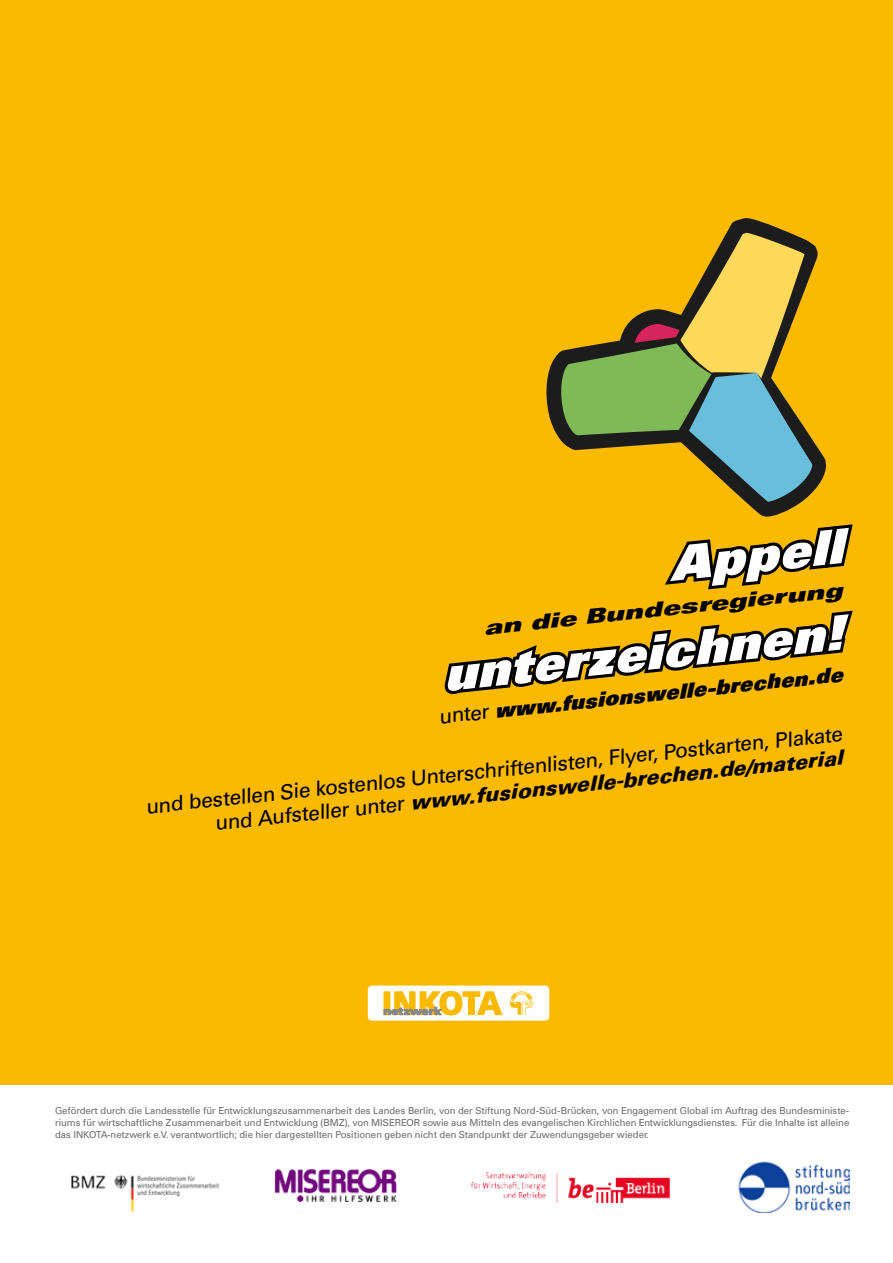
<style>
.page{position:relative;width:893px;height:1263px;background:#fff}
.page>*{position:absolute;margin:0;border:0;box-sizing:border-box;transform-origin:0 0}
.t1{font:italic 900 47.55px "Univers";color:#fff;scale:1.04 1}
.t2{font:20.4px "Univers SB";color:#000}
.t3{font:italic 900 20.4px "Univers";color:#000}
.t4{font:italic 900 20.4px "Univers";color:#000}
.t5{font:italic 900 expanded 20.1px "Univers";color:#000;scale:1.04 1}
.t6{font:9.45px/12px "Univers SB";color:#706f6f;text-align:justify}
.s1{font-family:"Univers SB";font-weight:400;font-style:normal}
</style>
<div class="page">
<div style="left:0;top:0;width:893px;height:1084px;background:#fbba00"></div>
<img style="left:738px;top:1161px;width:111px;height:52px">
<img style="left:274px;top:1170px;width:122px;height:32px">
<img style="left:71px;top:1175px;width:148px;height:38px">
<img style="left:472px;top:1172px;width:198px;height:30px">
<div style="left:368px;top:985px;width:181px;height:35px;background:#fff;border-radius:4px"></div>
<svg style="left:510px;top:991px;width:23px;height:24px"></svg>
<svg style="left:384px;top:991px;width:118px;height:24px"></svg>
<svg style="left:549px;top:221px;width:273px;height:292px"></svg>
<svg style="left:665px;top:524px;width:188px;height:66px"></svg>
<svg style="left:444px;top:610px;width:409px;height:85px"></svg>
<h1 class="t1" style="left:666px;top:533px;width:168px;rotate:-6deg">Appell</h1>
<h3 class="t5" style="left:482px;top:616px;width:348px;rotate:-6deg">an die Bundesregierung</h3>
<h1 class="t1" style="left:440px;top:643px;width:387px;rotate:-6deg">unterzeichnen!</h1>
<h2 class="t4" style="left:438px;top:703px;width:407px;rotate:-6deg"><span class="s1">unter</span> www.fusionswelle-brechen.de</h2>
<h2 class="t2" style="left:145px;top:795px;width:702px;rotate:-6deg">und bestellen Sie kostenlos Unterschriftenlisten, Flyer, Postkarten, Plakate</h2>
<h2 class="t3" style="left:214px;top:810px;width:632px;rotate:-6deg"><span class="s1">und Aufsteller unter</span> www.fusionswelle-brechen.de/material</h2>
<p class="t6" style="left:55px;top:1104px;width:796px">Gefördert durch die Landesstelle für Entwicklungszusammenarbeit des Landes Berlin, von der Stiftung Nord-Süd-Brücken, von Engagement Global im Auftrag des Bundesministe&shy;riums für wirtschaftliche Zusammenarbeit und Entwicklung (BMZ), von MISEREOR sowie aus Mitteln des evangelischen Kirchlichen Entwicklungsdienstes. Für die Inhalte ist alleine das INKOTA-netzwerk e.V. verantwortlich; die hier dargestellten Positionen geben nicht den Standpunkt der Zuwendungsgeber wieder.</p>
</div>
